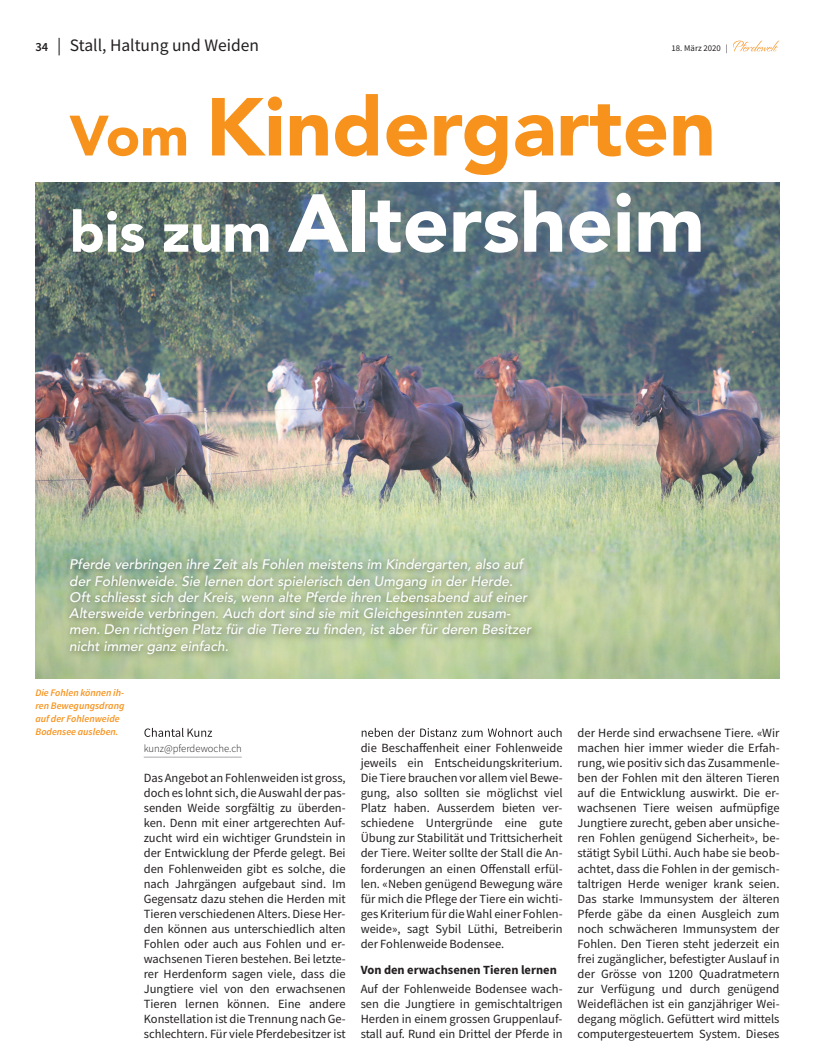
<style>
.page{position:relative;width:815px;height:1063px;background:#fff}
.page>*{position:absolute;margin:0;border:0;box-sizing:border-box;transform-origin:0 0}
.t1{font:900 81.25px/96.2px "Avenir";color:#f7931d}
.t2{font:17.5px "Source Sans Pro";color:#231f20}
.t3{font:italic 500 13.75px/16.2px "Avenir";color:#fff}
.t4{font:12.5px/15.1px "Source Sans Pro";color:#231f20;text-align:justify}
.t5{font:700 12.5px "Source Sans Pro";color:#231f20}
.t6{font:300 10.62px "Source Sans Pro";color:#231f20}
.t7{font:italic 600 10px/13.1px "Source Sans Pro";color:#f7931d}
.t8{font:8.75px "Source Sans Pro";color:#231f20}
.s1{font-weight:600;font-size:12.5px}
.s2{font-size:56.25px}
.s3{font-size:56.25px;color:#fff}
.s4{color:#fff}
</style>
<div class="page">
<img style="left:35px;top:183px;width:744px;height:496px">
<svg style="left:733px;top:41px;width:46px;height:10px"></svg>
<hr style="left:144px;top:757px;width:98px;height:1px;background:#a8a9ad">
<img style="left:53px;top:546px;width:502px;height:191px">
<img style="left:144px;top:728px;width:68px;height:9px">
<img style="left:362px;top:728px;width:64px;height:9px">
<h2 class="t2" style="left:35px;top:39px;width:225px"><span class="s1">34</span> | Stall, Haltung und Weiden</h2>
<p class="t8" style="left:672px;top:45px;width:58px">18. März 2020 |</p>
<h1 class="t1" style="left:69px;top:86px;width:648px"><span class="s2">Vom</span> Kindergarten <span class="s3">bis zum</span> <span class="s4">Altersheim</span></h1>
<p class="t3" style="left:69px;top:558px;width:463px">Pferde verbringen ihre Zeit als Fohlen meistens im Kindergarten, also auf der Fohlenweide. Sie lernen dort spielerisch den Umgang in der Herde.<br>Oft schliesst sich der Kreis, wenn alte Pferde ihren Lebensabend auf einer Altersweide verbringen. Auch dort sind sie mit Gleichgesinnten zusam&shy;men. Den richtigen Platz für die Tiere zu finden, ist aber für deren Besitzer nicht immer ganz einfach.</p>
<p class="t7" style="left:35px;top:687px;width:91px">Die Fohlen können ih&shy;ren Bewegungsdrang auf der Fohlenweide<br>Bodensee ausleben.</p>
<p class="t6" style="left:144px;top:742px;width:99px">kunz@pferdewoche.ch</p>
<p class="t4" style="left:144px;top:771px;width:204px">Das Angebot an Fohlenweiden ist gross, doch es lohnt sich, die Auswahl der pas&shy;senden Weide sorgfältig zu überden&shy;ken. Denn mit einer artgerechten Auf&shy;zucht wird ein wichtiger Grundstein in der Entwicklung der Pferde gelegt. Bei den Fohlenweiden gibt es solche, die nach Jahrgängen aufgebaut sind. Im Gegensatz dazu stehen die Herden mit Tieren verschiedenen Alters. Diese Her&shy;den können aus unterschiedlich alten Fohlen oder auch aus Fohlen und er&shy;wachsenen Tieren bestehen. Bei letzte&shy;rer Herdenform sagen viele, dass die Jungtiere viel von den erwachsenen Tieren lernen können. Eine andere Konstellation ist die Trennung nach Ge&shy;schlechtern. Für viele Pferdebesitzer ist</p>
<p class="t4" style="left:361px;top:741px;width:204px">die Beschaffenheit einer Fohlenweide jeweils ein Entscheidungskriterium.<br>Die Tiere brauchen vor allem viel Bewe&shy;gung, also sollten sie möglichst viel Platz haben. Ausserdem bieten ver&shy;schiedene Untergründe eine gute Übung zur Stabilität und Trittsicherheit der Tiere. Weiter sollte der Stall die An&shy;forderungen an einen Offenstall erfül&shy;len. «Neben genügend Bewegung wäre für mich die Pflege der Tiere ein wichti&shy;ges Kriterium für die Wahl einer Fohlen&shy;weide», sagt Sybil Lüthi, Betreiberin der Fohlenweide Bodensee.</p>
<p class="t5" style="left:361px;top:963px;width:198px">Von den erwachsenen Tieren lernen</p>
<p class="t4" style="left:361px;top:983px;width:203px">Auf der Fohlenweide Bodensee wach&shy;sen die Jungtiere in gemischtaltrigen Herden in einem grossen Gruppenlauf&shy;stall auf. Rund ein Drittel der Pferde in</p>
<p class="t4" style="left:578px;top:726px;width:204px">der Herde sind erwachsene Tiere. «Wir machen hier immer wieder die Erfah&shy;rung, wie positiv sich das Zusammenle&shy;ben der Fohlen mit den älteren Tieren auf die Entwicklung auswirkt. Die er&shy;wachsenen Tiere weisen aufmüpfige Jungtiere zurecht, geben aber unsiche&shy;ren Fohlen genügend Sicherheit», be&shy;stätigt Sybil Lüthi. Auch habe sie beob&shy;achtet, dass die Fohlen in der gemisch&shy;taltrigen Herde weniger krank seien.<br>Das starke Immunsystem der älteren Pferde gäbe da einen Ausgleich zum noch schwächeren Immunsystem der Fohlen. Den Tieren steht jederzeit ein frei zugänglicher, befestigter Auslauf in der Grösse von 1200 Quadratmetern zur Verfügung und durch genügend Weideflächen ist ein ganzjähriger Wei&shy;degang möglich. Gefüttert wird mittels computergesteuertem System. Dieses</p>
</div>
